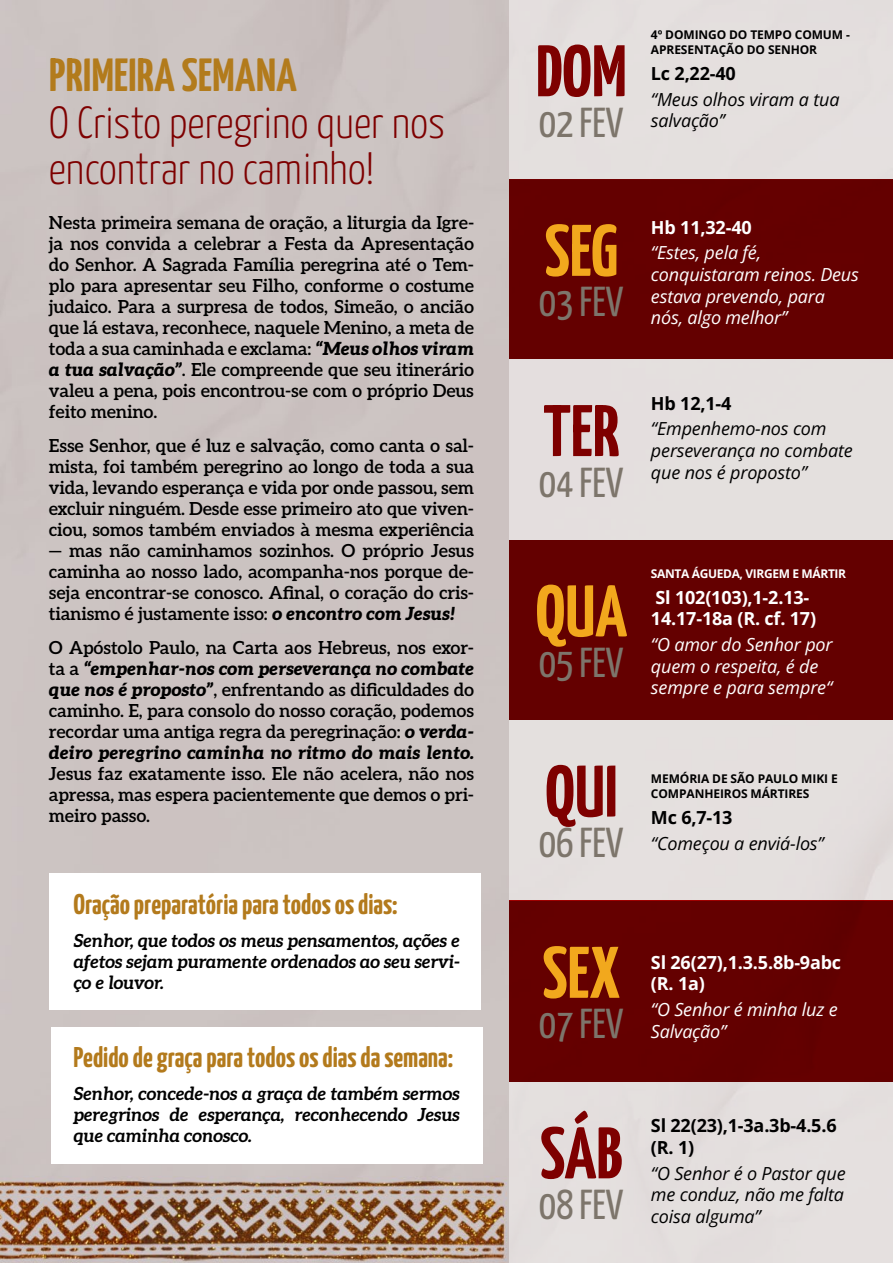
<style>
.page{position:relative;width:893px;height:1263px;background:#fff}
.page>*{position:absolute;margin:0;border:0;box-sizing:border-box;transform-origin:0 0}
.t1{font:200 72.9px "Yanone Kaffeesatz";color:#7e0000}
.t2{font:200 72.9px "Yanone Kaffeesatz";color:#f2a81d}
.t3{font:200 46.5px "Yanone Kaffeesatz";letter-spacing:.01em;color:#b27b1c}
.t4{font:200 45px/46.5px "Yanone Kaffeesatz";color:#7e0000}
.t5{font:200 41.85px "Yanone Kaffeesatz";color:#7d756b}
.t6{font:200 28.5px "Yanone Kaffeesatz";color:#b37a1c}
.t7{font:600 18px/21px "Aleo";letter-spacing:-.01em;color:#000;text-align:justify}
.t8{font:italic 700 18px/21px "Aleo";letter-spacing:-.02em;color:#000;text-align:justify}
.t9{font:italic 18px/21.6px "Open Sans";letter-spacing:-.01em;color:#000}
.t10{font:italic 18px/21.6px "Open Sans";letter-spacing:-.01em;color:#fff}
.t11{font:18px/21.6px "Open Sans";letter-spacing:-.01em;color:#fff}
.t12{font:18px/21.6px "Open Sans";letter-spacing:-.01em;color:#000}
.t13{font:12px/14.4px "Open Sans";letter-spacing:-.01em;color:#000}
.t14{font:12px "Open Sans";letter-spacing:-.03em;color:#fff}
.s1{font-weight:900;font-style:italic}
</style>
<div class="page">
<div style="left:0;top:0;width:509px;height:1263px;background:#ccc3c1"></div>
<div style="left:49px;top:874px;width:431px;height:136px;background:#fff"></div>
<div style="left:51px;top:1027px;width:431px;height:136px;background:#fff"></div>
<div style="left:509px;top:0;width:384px;height:180px;background:#e4e0de"></div>
<div style="left:509px;top:180px;width:384px;height:179px;background:#640000"></div>
<div style="left:509px;top:540px;width:384px;height:180px;background:#640000"></div>
<div style="left:509px;top:900px;width:384px;height:182px;background:#640000"></div>
<div style="left:509px;top:359px;width:384px;height:181px;background:#e4e0de"></div>
<div style="left:509px;top:720px;width:384px;height:180px;background:#e4e0de"></div>
<div style="left:509px;top:1082px;width:384px;height:181px;background:#e4dfde"></div>
<h2 class="t3" style="left:49px;top:42px;width:249px">PRIMEIRA SEMANA</h2>
<h3 class="t4" style="left:49px;top:96px;width:398px">O Cristo peregrino quer nos encontrar no caminho!</h3>
<p class="t7" style="left:49px;top:211px;width:427px">Nesta primeira semana de oração, a liturgia da Igre&shy;ja nos convida a celebrar a Festa da Apresentação do Senhor. A Sagrada Família peregrina até o Tem&shy;plo para apresentar seu Filho, conforme o costume judaico. Para a surpresa de todos, Simeão, o ancião que lá estava, reconhece, naquele Menino, a meta de toda a sua caminhada e exclama: <span class="s1">“Meus olhos viram a tua salvação”</span>. Ele compreende que seu itinerário valeu a pena, pois encontrou-se com o próprio Deus feito menino.</p>
<p class="t7" style="left:49px;top:434px;width:427px">Esse Senhor, que é luz e salvação, como canta o sal&shy;mista, foi também peregrino ao longo de toda a sua vida, levando esperança e vida por onde passou, sem excluir ninguém. Desde esse primeiro ato que viven&shy;ciou, somos também enviados à mesma experiência</p>
<p class="t7" style="left:49px;top:539px;width:427px">— mas não caminhamos sozinhos. O próprio Jesus caminha ao nosso lado, acompanha-nos porque de&shy;seja encontrar-se conosco. Afinal, o coração do cris&shy;tianismo é justamente isso: <span class="s1">o encontro com Jesus!</span></p>
<p class="t7" style="left:49px;top:636px;width:427px">O Apóstolo Paulo, na Carta aos Hebreus, nos exor&shy;ta a <span class="s1">“empenhar-nos com perseverança no combate que nos é proposto”</span>, enfrentando as dificuldades do caminho. E, para consolo do nosso coração, podemos recordar uma antiga regra da peregrinação: <span class="s1">o verda&shy;deiro peregrino caminha no ritmo do mais lento.</span></p>
<p class="t7" style="left:49px;top:762px;width:427px">Jesus faz exatamente isso. Ele não acelera, não nos apressa, mas espera pacientemente que demos o pri&shy;meiro passo.</p>
<h3 class="t6" style="left:73px;top:884px;width:326px">Oração preparatória para todos os dias:</h3>
<p class="t8" style="left:73px;top:929px;width:388px">Senhor, que todos os meus pensamentos, ações e afetos sejam puramente ordenados ao seu servi&shy;ço e louvor.</p>
<h3 class="t6" style="left:73px;top:1037px;width:381px">Pedido de graça para todos os dias da semana:</h3>
<p class="t8" style="left:73px;top:1082px;width:388px">Senhor, concede-nos a graça de também sermos peregrinos de esperança, reconhecendo Jesus que caminha conosco.</p>
<h1 class="t1" style="left:536px;top:19px;width:92px">DOM</h1>
<h3 class="t5" style="left:539px;top:92px;width:86px">02 FEV</h3>
<p class="t13" style="left:651px;top:28px;width:200px">4º DOMINGO DO TEMPO COMUM -<br>APRESENTAÇÃO DO SENHOR</p>
<p class="t12" style="left:651px;top:62px;width:86px">Lc 2,22-40</p>
<p class="t9" style="left:651px;top:88px;width:190px">“Meus olhos viram a tua salvação’’</p>
<h1 class="t2" style="left:545px;top:198px;width:75px">SEG</h1>
<h3 class="t5" style="left:539px;top:272px;width:86px">03 FEV</h3>
<h1 class="t1" style="left:543px;top:379px;width:78px">TER</h1>
<h3 class="t5" style="left:539px;top:452px;width:86px">04 FEV</h3>
<p class="t11" style="left:651px;top:216px;width:102px">Hb 11,32-40</p>
<p class="t10" style="left:651px;top:242px;width:209px">“Estes, pela fé, conquistaram reinos. Deus estava prevendo, para nós, algo melhor”</p>
<p class="t12" style="left:651px;top:392px;width:82px">Hb 12,1-4</p>
<p class="t9" style="left:651px;top:417px;width:203px">“Empenhemo-nos com perseverança no combate que nos é proposto”</p>
<h1 class="t2" style="left:536px;top:559px;width:93px">QUA</h1>
<h3 class="t5" style="left:539px;top:632px;width:86px">05 FEV</h3>
<p class="t14" style="left:651px;top:565px;width:197px">SANTA ÁGUEDA, VIRGEM E MÁRTIR</p>
<p class="t11" style="left:651px;top:586px;width:167px">Sl 102(103),1-2.13-<br>14.17-18a (R. cf. 17)</p>
<p class="t10" style="left:651px;top:633px;width:183px">“O amor do Senhor por quem o respeita, é de sempre e para sempre“</p>
<h1 class="t1" style="left:545px;top:739px;width:74px">QUI</h1>
<h3 class="t5" style="left:539px;top:813px;width:86px">06 FEV</h3>
<p class="t13" style="left:651px;top:772px;width:188px">MEMÓRIA DE SÃO PAULO MIKI E<br>COMPANHEIROS MÁRTIRES</p>
<p class="t12" style="left:651px;top:806px;width:83px">Mc 6,7-13</p>
<p class="t9" style="left:651px;top:832px;width:174px">“Começou a enviá-los”</p>
<h1 class="t2" style="left:543px;top:920px;width:79px">SEX</h1>
<h3 class="t5" style="left:539px;top:994px;width:86px">07 FEV</h3>
<h1 class="t1" style="left:540px;top:1101px;width:84px">SÁB</h1>
<h3 class="t5" style="left:539px;top:1174px;width:86px">08 FEV</h3>
<p class="t11" style="left:651px;top:951px;width:192px">Sl 26(27),1.3.5.8b-9abc (R. 1a)</p>
<p class="t10" style="left:651px;top:998px;width:188px">“O Senhor é minha luz e<br>Salvação”</p>
<p class="t12" style="left:651px;top:1114px;width:187px">Sl 22(23),1-3a.3b-4.5.6 (R. 1)</p>
<p class="t9" style="left:651px;top:1161px;width:196px;text-align:justify">“O Senhor é o Pastor que me conduz, não me falta coisa alguma”</p>
</div>
